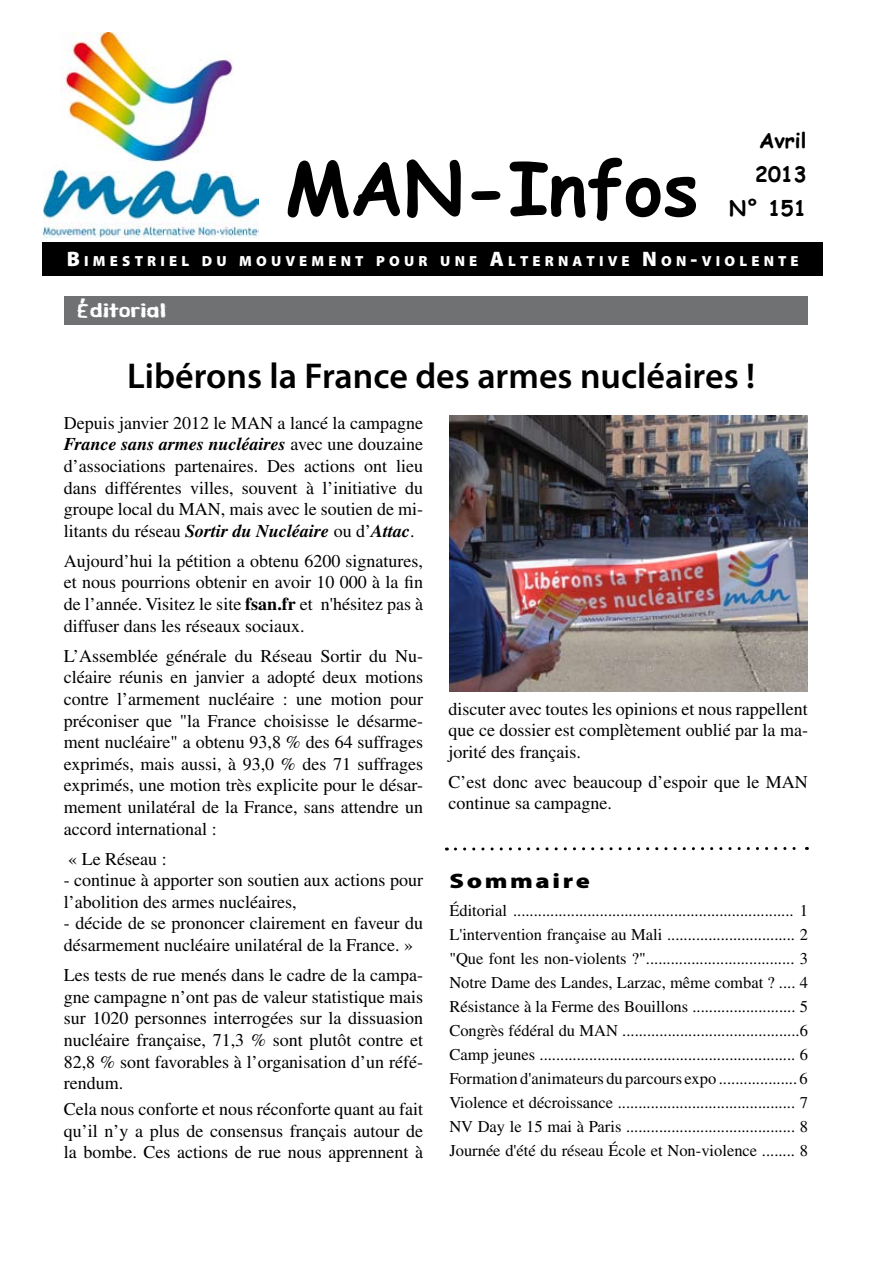
<style>
.page{position:relative;width:893px;height:1263px;background:#fff}
.page>*{position:absolute;margin:0;border:0;box-sizing:border-box;transform-origin:0 0}
.t1{font:700 73.5px "Comic Sans MS";color:#000}
.t2{font:600 36px "Myriad Pro";color:#000}
.t3{font:700 21px/33.8px "Comic Sans MS";color:#000;text-align:right}
.t4{font:900 21px "Myriad Pro";letter-spacing:.1em;color:#000;scale:1.25 1}
.t5{font:18px/21.6px "Times";color:#000;text-align:justify}
.t6{font:18px "Russisch Brot LT Eat Text";color:#fff;scale:1.5 1}
.t7{font:16.5px/24px "Times";color:#000;text-align:justify}
.t8{font:900 14.7px "Myriad Pro";letter-spacing:.285em;color:#fff}
.s1{font-size:21px}
.s2{font-weight:700;font-style:italic}
.s3{font-weight:700}
</style>
<div class="page">
<img style="left:44px;top:33px;width:215px;height:205px">
<div style="left:43px;top:243px;width:780px;height:33px;background:#000"></div>
<img style="left:449px;top:415px;width:359px;height:277px">
<svg style="left:446px;top:847px;width:361px;height:4px"></svg>
<div style="left:65px;top:296px;width:743px;height:28px;background:#707173"></div>
<p class="t3" style="left:729px;top:123px;width:79px">Avril<br>2013<br>N° 151</p>
<p class="t8" style="left:67px;top:252px;width:733px"><span class="s1">B</span>IMESTRIEL DU MOUVEMENT POUR UNE <span class="s1">A</span>LTERNATIVE <span class="s1">N</span> ON<span class="s1">-</span>VIOLENTE</p>
<h1 class="t1" style="left:285px;top:134px;width:415px">MAN-Infos</h1>
<p class="t6" style="left:77px;top:299px;width:61px">éditorial</p>
<h2 class="t2" style="left:127px;top:353px;width:629px">Libérons la France des armes nucléaires !</h2>
<p class="t5" style="left:64px;top:412px;width:361px">Depuis janvier 2012 le MAN a lancé la campagne <span class="s2">France sans armes nucléaires</span> avec une douzaine d’associations partenaires. Des actions ont lieu dans différentes villes, souvent à l’initiative du groupe local du MAN, mais avec le soutien de mi&shy;litants du réseau <span class="s2">Sortir du Nucléaire</span> ou d’<span class="s2">Attac</span>.</p>
<p class="t5" style="left:64px;top:550px;width:361px">Aujourd’hui la pétition a obtenu 6200 signatures, et nous pourrions obtenir en avoir 10 000 à la fin de l’année. Visitez le site <span class="s3">fsan.fr</span> et n'hésitez pas à diffuser dans les réseaux sociaux.</p>
<p class="t5" style="left:64px;top:645px;width:361px">L’Assemblée générale du Réseau Sortir du Nu&shy;cléaire réunis en janvier a adopté deux motions contre l’armement nucléaire : une motion pour préconiser que "la France choisisse le désarme&shy;ment nucléaire" a obtenu 93,8 % des 64 suffrages exprimés, mais aussi, à 93,0 % des 71 suffrages exprimés, une motion très explicite pour le désar&shy;mement unilatéral de la France, sans attendre un accord international :</p>
<p class="t5" style="left:68px;top:848px;width:100px">« Le Réseau :</p>
<p class="t5" style="left:64px;top:869px;width:361px">- continue à apporter son soutien aux actions pour l’abolition des armes nucléaires,</p>
<p class="t5" style="left:64px;top:912px;width:361px">- décide de se prononcer clairement en faveur du désarmement nucléaire unilatéral de la France. »</p>
<p class="t5" style="left:64px;top:964px;width:361px">Les tests de rue menés dans le cadre de la campa&shy;gne campagne n’ont pas de valeur statistique mais sur 1020 personnes interrogées sur la dissuasion nucléaire française, 71,3 % sont plutôt contre et 82,8 % sont favorables à l’organisation d’un réfé&shy;rendum.</p>
<p class="t5" style="left:64px;top:1098px;width:361px">Cela nous conforte et nous réconforte quant au fait qu’il n’y a plus de consensus français autour de la bombe. Ces actions de rue nous apprennent à</p>
<p class="t5" style="left:449px;top:697px;width:361px">discuter avec toutes les opinions et nous rappellent que ce dossier est complètement oublié par la ma&shy;jorité des français.</p>
<p class="t5" style="left:449px;top:771px;width:361px">C’est donc avec beaucoup d’espoir que le MAN continue sa campagne.</p>
<p class="t4" style="left:449px;top:868px;width:114px">Sommaire</p>
<p class="t7" style="left:449px;top:898px;width:360px">éditorial .................................................................... 1<br>L'intervention française au Mali ............................... 2 "Que font les non-violents ?".................................... 3<br>Notre Dame des Landes, Larzac, même combat ? .... 4<br>Résistance à la Ferme des Bouillons ......................... 5<br>Congrès fédéral du MAN ...........................................6<br>Camp jeunes .............................................................. 6<br>Formation d'animateurs du parcours expo ................... 6<br>Violence et décroissance ........................................... 7<br>NV Day le 15 mai à Paris ......................................... 8<br>Journée d'été du réseau école et Non-violence ........ 8</p>
</div>
